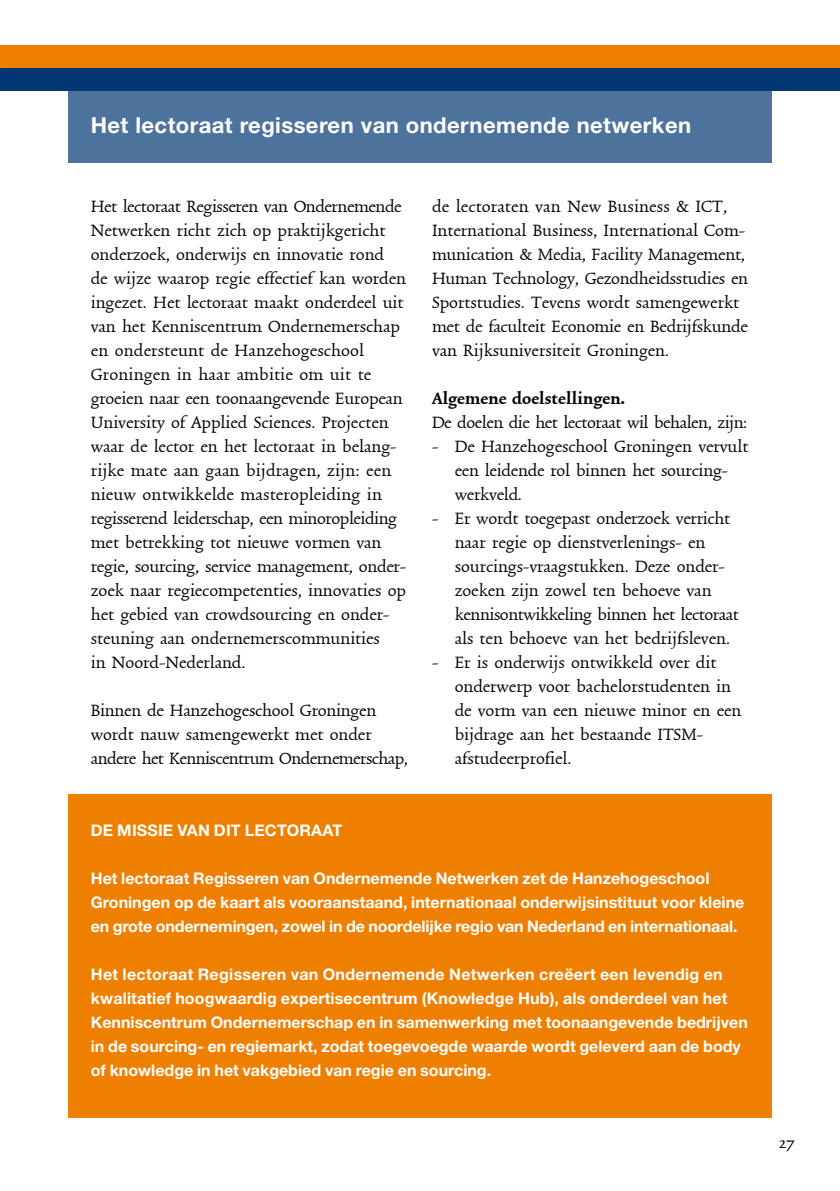
<style>
.page{position:relative;width:840px;height:1191px;background:#fff}
.page>*{position:absolute;margin:0;border:0;box-sizing:border-box;transform-origin:0 0}
.t1{font:700 22px "Helvetica Neue LT Std";letter-spacing:.02em;color:#fff}
.t2{font:19px/24px "Trinite Roman Wide";color:#000}
.t3{font:19px "Trinite Roman Wide";letter-spacing:-.02em;color:#000}
.t4{font:700 19px "Trinite Roman Wide";letter-spacing:.01em;color:#000}
.t5{font:700 16px/24px "Helvetica Neue LT Std";color:#fff}
</style>
<div class="page">
<div style="left:0;top:68px;width:839px;height:23px;background:#003772"></div>
<div style="left:0;top:45px;width:839px;height:23px;background:#ee7f00"></div>
<div style="left:68px;top:91px;width:703px;height:72px;background:#4d739c"></div>
<div style="left:68px;top:794px;width:703px;height:324px;background:#ee7f00"></div>
<p class="t1" style="left:91px;top:112px;width:601px">Het lectoraat regisseren van ondernemende netwerken</p>
<p class="t2" style="left:91px;top:194px;width:316px">Het lectoraat Regisseren van Ondernemende Netwerken richt zich op praktijkgericht onderzoek, onderwijs en innovatie rond<br>de wijze waarop regie effectief kan worden ingezet. Het lectoraat maakt onderdeel uit van het Kenniscentrum Ondernemerschap en ondersteunt de Hanzehogeschool Groningen in haar ambitie om uit te groeien naar een toonaangevende European University of Applied Sciences. Projecten waar de lector en het lectoraat in belang&shy;rijke mate aan gaan bijdragen, zijn: een nieuw ontwikkelde masteropleiding in regisserend leiderschap, een minoropleiding met betrekking tot nieuwe vormen van regie, sourcing, service management, onder&shy;zoek naar regiecompetenties, innovaties op het gebied van crowdsourcing en onder&shy;steuning aan ondernemerscommunities<br>in Noord-Nederland.</p>
<p class="t2" style="left:91px;top:698px;width:318px">Binnen de Hanzehogeschool Groningen wordt nauw samengewerkt met onder andere het Kenniscentrum Ondernemerschap,</p>
<p class="t5" style="left:91px;top:818px;width:51px">De missie</p>
<p class="t5" style="left:177px;top:818px;width:12px">van</p>
<p class="t5" style="left:214px;top:818px;width:10px">dit</p>
<p class="t5" style="left:245px;top:818px;width:44px">lectoraat</p>
<p class="t2" style="left:432px;top:194px;width:317px">de lectoraten van New Business &amp; ICT, International Business, International Com&shy;munication &amp; Media, Facility Management, Human Technology, Gezondheidsstudies en Sportstudies. Tevens wordt samengewerkt met de faculteit Economie en Bedrijfskunde van Rijksuniversiteit Groningen.</p>
<p class="t4" style="left:432px;top:386px;width:194px">Algemene doelstellingen.</p>
<p class="t3" style="left:432px;top:411px;width:316px">De doelen die het lectoraat wil behalen, zijn:</p>
<p class="t2" style="left:454px;top:434px;width:295px;text-indent:-23px">- De Hanzehogeschool Groningen vervult een leidende rol binnen het sourcing&shy;werkveld.</p>
<p class="t2" style="left:454px;top:506px;width:285px;text-indent:-23px">- Er wordt toegepast onderzoek verricht naar regie op dienstverlenings- en sourcings-vraagstukken. Deze onder&shy;zoeken zijn zowel ten behoeve van kennisontwikkeling binnen het lectoraat als ten behoeve van het bedrijfsleven.</p>
<p class="t2" style="left:454px;top:650px;width:288px;text-indent:-23px">- Er is onderwijs ontwikkeld over dit onderwerp voor bachelorstudenten in de vorm van een nieuwe minor en een bijdrage aan het bestaande ITSM&shy;afstudeerprofiel.</p>
<p class="t5" style="left:91px;top:866px;width:654px">Het lectoraat Regisseren van Ondernemende Netwerken zet de Hanzehogeschool<br>Groningen op de kaart als vooraanstaand, internationaal onderwijsinstituut voor kleine en grote ondernemingen, zowel in de noordelijke regio van Nederland en internationaal.</p>
<p class="t5" style="left:91px;top:962px;width:658px">Het lectoraat Regisseren van Ondernemende Netwerken creëert een levendig en kwalitatief hoogwaardig expertisecentrum (Knowledge Hub), als onderdeel van het Kenniscentrum Ondernemerschap en in samenwerking met toonaangevende bedrijven in de sourcing- en regiemarkt, zodat toegevoegde waarde wordt geleverd aan de body of knowledge in het vakgebied van regie en sourcing.</p>
<p class="t2" style="left:778px;top:1130px;width:18px">27</p>
</div>
